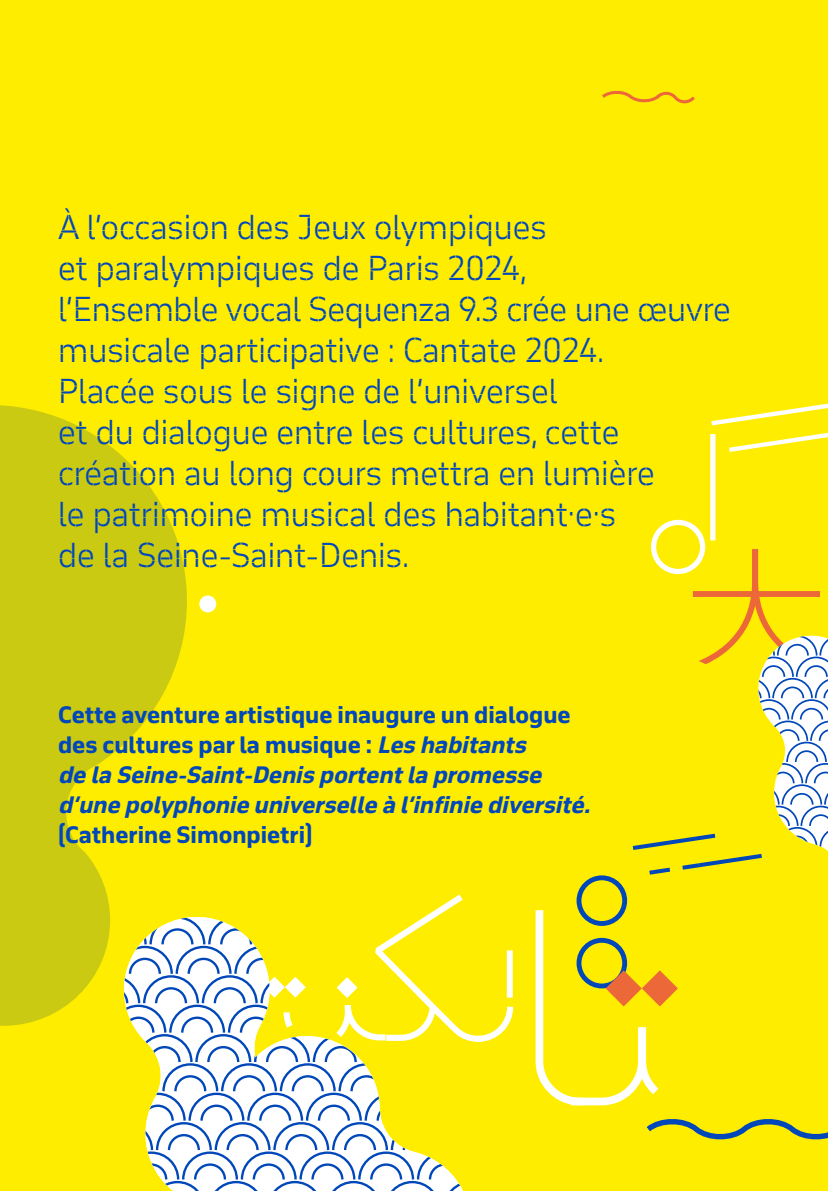
<style>
.page{position:relative;width:828px;height:1191px;background:#ffed00}
.page>*{position:absolute;margin:0;border:0;box-sizing:border-box;transform-origin:0 0}
.t1{font:300 32px/41px "November Stencil Std";color:#0047ba}
.t2{font:italic 22px/30px "November Std Hea";color:#0047ba}
.t3{font:22px "November Std Hea";color:#0047ba}
.s1{font-style:normal}
</style>
<div class="page">
<svg style="left:0;top:405px;width:187px;height:620px;fill:#caca12"></svg>
<div style="left:199px;top:595px;width:17px;height:17px;background:#fff;border-radius:50%"></div>
<svg style="left:602px;top:90px;width:93px;height:13px"></svg>
<div style="left:651px;top:520px;width:54px;height:54px;border:5px solid #fff;border-radius:50%"></div>
<div style="left:710px;top:434px;width:5px;height:106px;background:#fff"></div>
<svg style="left:710px;top:403px;width:118px;height:52px"></svg>
<svg style="left:535px;top:543px;width:293px;height:597px"></svg>
<svg style="left:119px;top:890px;width:395px;height:301px"></svg>
<p class="t1" style="left:58px;top:206px;width:674px">À l’occasion des Jeux olympiques<br>et paralympiques de Paris 2024,<br>l’Ensemble vocal Sequenza 9.3 crée une œuvre musicale participative : Cantate 2024.<br>Placée sous le signe de l’universel<br>et du dialogue entre les cultures, cette création au long cours mettra en lumière<br>le patrimoine musical des habitant·e·s<br>de la Seine-Saint-Denis.</p>
<p class="t2" style="left:58px;top:699px;width:539px"><span class="s1">Cette aventure artistique inaugure un dialogue des cultures par la musique :</span> Les habitants<br>de la Seine-Saint-Denis portentla promesse d’une polyphonie universelle à l’infinie diversité.</p>
<p class="t3" style="left:58px;top:820px;width:256px">(Catherine Simonpietri)</p>
</div>
